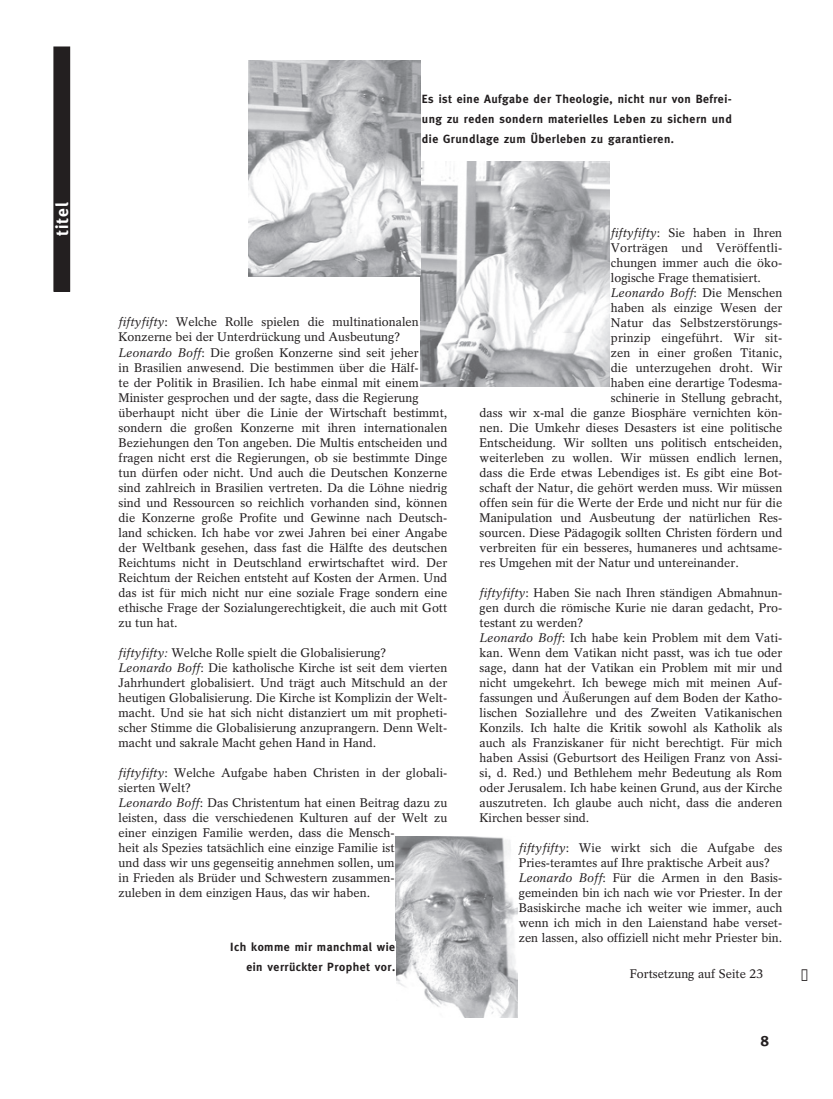
<style>
.page{position:relative;width:833px;height:1099px;background:#fff}
.page>*{position:absolute;margin:0;border:0;box-sizing:border-box;transform-origin:0 0}
.t1{font:700 17.5px "Meta";color:#fff}
.t2{font:700 15px "Meta";color:#231f20}
.t3{font:12.5px/15px "Rotation";color:#231f20}
.t4{font:italic 12.5px "Rotation";color:#231f20}
.t5{font:700 11.88px/20px "Meta";letter-spacing:.04em;color:#231f20;text-align:justify}
.s1{font-style:italic}
.s2{font-style:normal}
</style>
<div class="page">
<div style="left:54px;top:47px;width:16px;height:244px;background:#231f20"></div>
<img style="left:420px;top:161px;width:189px;height:225px">
<img style="left:248px;top:60px;width:172px;height:216px">
<img style="left:396px;top:836px;width:121px;height:181px">
<h1 class="t1" style="left:52px;top:236px;width:35px;rotate:-90deg">titel</h1>
<p class="t5" style="left:422px;top:89px;width:311px">Es ist eine Aufgabe der Theologie, nicht nur von Befrei&shy;ung zu reden sondern materielles Leben zu sichern und die Grundlage zum Überleben zu garantieren.</p>
<p class="t3" style="left:119px;top:315px;width:330px"><span class="s1">fiftyfifty</span>: Welche Rolle spielen die multinationalen Konzerne bei der Unterdrückung und Ausbeutung?<br><span class="s1">Leonardo Boff</span>: Die großen Konzerne sind seit jeher<br>in Brasilien anwesend. Die bestimmen über die Hälf-<br>te der Politik in Brasilien. Ich habe einmal mit einem Minister gesprochen und der sagte, dass die Regierung überhaupt nicht über die Linie der Wirtschaft bestimmt, sondern die großen Konzerne mit ihren internationalen Beziehungen den Ton angeben. Die Multis entscheiden und fragen nicht erst die Regierungen, ob sie bestimmte Dinge tun dürfen oder nicht. Und auch die Deutschen Konzerne sind zahlreich in Brasilien vertreten. Da die Löhne niedrig sind und Ressourcen so reichlich vorhanden sind, können die Konzerne große Profite und Gewinne nach Deutsch&shy;land schicken. Ich habe vor zwei Jahren bei einer Angabe der Weltbank gesehen, dass fast die Hälfte des deutschen Reichtums nicht in Deutschland erwirtschaftet wird. Der Reichtum der Reichen entsteht auf Kosten der Armen. Und das ist für mich nicht nur eine soziale Frage sondern eine ethische Frage der Sozialungerechtigkeit, die auch mit Gott zu tun hat.</p>
<p class="t3" style="left:119px;top:645px;width:330px"><span class="s1">fiftyfifty:</span> Welche Rolle spielt die Globalisierung?<br><span class="s1">Leonardo Boff</span>: Die katholische Kirche ist seit dem vierten Jahrhundert globalisiert. Und trägt auch Mitschuld an der heutigen Globalisierung. Die Kirche ist Komplizin der Welt&shy;macht. Und sie hat sich nicht distanziert um mit propheti&shy;scher Stimme die Globalisierung anzuprangern. Denn Welt&shy;macht und sakrale Macht gehen Hand in Hand.</p>
<p class="t3" style="left:119px;top:765px;width:330px"><span class="s1">fiftyfifty</span>: Welche Aufgabe haben Christen in der globali&shy;sierten Welt?<br><span class="s1">Leonardo Boff</span>: Das Christentum hat einen Beitrag dazu zu leisten, dass die verschiedenen Kulturen auf der Welt zu einer einzigen Familie werden, dass die Mensch-<br>heit als Spezies tatsächlich eine einzige Familie ist<br>und dass wir uns gegenseitig annehmen sollen, um<br>in Frieden als Brüder und Schwestern zusammen-<br>zuleben in dem einzigen Haus, das wir haben.</p>
<p class="t5" style="left:230px;top:936px;width:166px;text-align:right">Ich komme mir manchmal wie ein verrückter Prophet vor.</p>
<p class="t3" style="left:611px;top:225px;width:173px"><span class="s1">fiftyfifty</span>: Sie haben in Ihren</p>
<p class="t3" style="left:611px;top:240px;width:173px">Vorträgen und Veröffentli-</p>
<p class="t3" style="left:611px;top:255px;width:173px">chungen immer auch die öko-</p>
<p class="t3" style="left:611px;top:270px;width:152px">logische Frage thematisiert.</p>
<p class="t4" style="left:611px;top:286px;width:173px">Leonardo Boff<span class="s2">: Die Menschen</span></p>
<p class="t3" style="left:611px;top:300px;width:173px">haben als einzige Wesen der</p>
<p class="t3" style="left:611px;top:315px;width:173px">Natur das Selbstzerstörungs-</p>
<p class="t3" style="left:611px;top:330px;width:173px">prinzip eingeführt. Wir sit-</p>
<p class="t3" style="left:611px;top:345px;width:173px">zen in einer großen Titanic,</p>
<p class="t3" style="left:611px;top:360px;width:173px">die unterzugehen droht. Wir</p>
<p class="t3" style="left:611px;top:375px;width:173px">haben eine derartige Todesma-</p>
<p class="t3" style="left:611px;top:390px;width:173px">schinerie in Stellung gebracht,</p>
<p class="t3" style="left:479px;top:405px;width:304px">dass wir x-mal die ganze Biosphäre vernichten kön-</p>
<p class="t3" style="left:479px;top:420px;width:304px">nen. Die Umkehr dieses Desasters ist eine politische</p>
<p class="t3" style="left:479px;top:435px;width:304px">Entscheidung. Wir sollten uns politisch entscheiden,</p>
<p class="t3" style="left:479px;top:450px;width:304px">weiterleben zu wollen. Wir müssen endlich lernen,</p>
<p class="t3" style="left:479px;top:465px;width:304px">dass die Erde etwas Lebendiges ist. Es gibt eine Bot-</p>
<p class="t3" style="left:479px;top:480px;width:304px">schaft der Natur, die gehört werden muss. Wir müssen</p>
<p class="t3" style="left:479px;top:495px;width:304px">offen sein für die Werte der Erde und nicht nur für die</p>
<p class="t3" style="left:479px;top:510px;width:304px">Manipulation und Ausbeutung der natürlichen Res-</p>
<p class="t3" style="left:479px;top:525px;width:304px">sourcen. Diese Pädagogik sollten Christen fördern und</p>
<p class="t3" style="left:479px;top:540px;width:304px">verbreiten für ein besseres, humaneres und achtsame-</p>
<p class="t3" style="left:479px;top:555px;width:261px">res Umgehen mit der Natur und untereinander.</p>
<p class="t3" style="left:479px;top:585px;width:304px"><span class="s1">fiftyfifty</span>: Haben Sie nach Ihren ständigen Abmahnun&shy;gen durch die römische Kurie nie daran gedacht, Pro&shy;testant zu werden?<br><span class="s1">Leonardo Boff</span>: Ich habe kein Problem mit dem Vati&shy;kan. Wenn dem Vatikan nicht passt, was ich tue oder sage, dann hat der Vatikan ein Problem mit mir und nicht umgekehrt. Ich bewege mich mit meinen Auf&shy;fassungen und Äußerungen auf dem Boden der Katho&shy;lischen Soziallehre und des Zweiten Vatikanischen Konzils. Ich halte die Kritik sowohl als Katholik als auch als Franziskaner für nicht berechtigt. Für mich haben Assisi (Geburtsort des Heiligen Franz von Assi&shy;si, d. Red.) und Bethlehem mehr Bedeutung als Rom oder Jerusalem. Ich habe keinen Grund, aus der Kirche auszutreten. Ich glaube auch nicht, dass die anderen Kirchen besser sind.</p>
<p class="t3" style="left:519px;top:840px;width:265px"><span class="s1">fiftyfifty</span>: Wie wirkt sich die Aufgabe des Pries-teramtes auf Ihre praktische Arbeit aus?<br><span class="s1">Leonardo Boff</span>: Für die Armen in den Basis&shy;gemeinden bin ich nach wie vor Priester. In der Basiskirche mache ich weiter wie immer, auch wenn ich mich in den Laienstand habe verset&shy;zen lassen, also offiziell nicht mehr Priester bin.</p>
<p class="t3" style="left:630px;top:966px;width:135px">Fortsetzung auf Seite 23</p>
<p class="t2" style="left:761px;top:1031px;width:10px">8</p>
</div>
